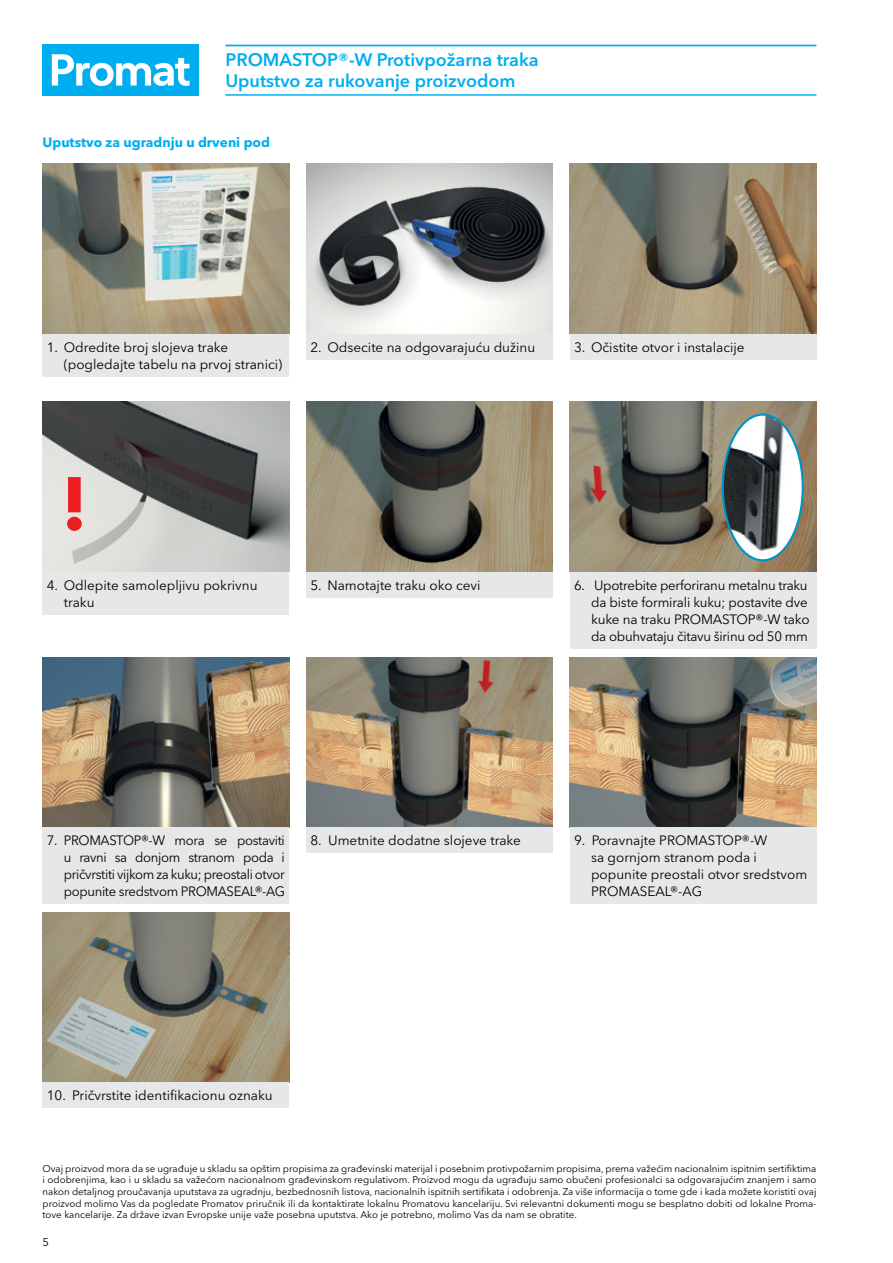
<style>
.page{position:relative;width:893px;height:1263px;background:#fff}
.page>*{position:absolute;margin:0;border:0;box-sizing:border-box;transform-origin:0 0}
.t1{font:700 75px "Avenir Next W1 G";color:#ed1d24}
.t2{font:600 18px/21.3px "Avenir Next W1 G";color:#00aeef}
.t3{font:13.5px/17px "Avenir Next W1 G";color:#000}
.t4{font:13.5px/17px "Avenir Next W1 G";letter-spacing:-.02em;color:#000}
.t5{font:700 13.5px "Avenir Next W1 G";color:#00aeef}
.t6{font:11.25px "Avenir Next W1 G";color:#000}
.t7{font:9.75px/11.7px "Avenir Next W1 G";color:#000;text-align:justify}
</style>
<div class="page">
<div style="left:43px;top:45px;width:156px;height:51px;background:#00aeef"></div>
<svg style="left:52px;top:54px;width:138px;height:32px"></svg>
<img style="left:43px;top:164px;width:246px;height:170px">
<img style="left:570px;top:164px;width:246px;height:170px">
<img style="left:306px;top:164px;width:247px;height:170px">
<img style="left:306px;top:402px;width:247px;height:170px">
<img style="left:43px;top:657px;width:246px;height:170px">
<img style="left:306px;top:657px;width:247px;height:170px">
<img style="left:570px;top:657px;width:246px;height:170px">
<img style="left:43px;top:912px;width:246px;height:170px">
<img style="left:43px;top:402px;width:246px;height:170px">
<img style="left:570px;top:402px;width:246px;height:170px">
<img style="left:723px;top:415px;width:80px;height:145px">
<div style="left:722px;top:414px;width:82px;height:147px;border:2px solid #0092c8;border-radius:50%"></div>
<hr style="left:225px;top:45px;width:591px;height:1px;background:#00aeef">
<hr style="left:225px;top:94px;width:591px;height:2px;background:#00aeef">
<div style="left:43px;top:334px;width:246px;height:42px;background:#e6e7e8"></div>
<div style="left:570px;top:334px;width:246px;height:25px;background:#e6e7e8"></div>
<div style="left:306px;top:334px;width:247px;height:25px;background:#e6e7e8"></div>
<div style="left:306px;top:572px;width:247px;height:26px;background:#e6e7e8"></div>
<div style="left:570px;top:572px;width:246px;height:76px;background:#e6e7e8"></div>
<div style="left:43px;top:827px;width:246px;height:77px;background:#e6e7e8"></div>
<div style="left:306px;top:827px;width:247px;height:26px;background:#e6e7e8"></div>
<div style="left:43px;top:572px;width:246px;height:42px;background:#e6e7e8"></div>
<div style="left:570px;top:827px;width:246px;height:77px;background:#e6e7e8"></div>
<div style="left:43px;top:1082px;width:246px;height:26px;background:#e6e7e8"></div>
<h2 class="t2" style="left:225px;top:49px;width:315px">PROMASTOP®-W Protivpožarna traka<br>Uputstvo za rukovanje proizvodom</h2>
<h3 class="t5" style="left:43px;top:134px;width:229px">Uputstvo za ugradnju u drveni pod</h3>
<h3 class="t3" style="left:64px;top:338px;width:220px;text-indent:-17px">1. Odredite broj slojeva trake (pogledajte tabelu na prvoj stranici)</h3>
<h3 class="t3" style="left:310px;top:338px;width:226px">2. Odsecite na odgovarajuću dužinu</h3>
<h3 class="t3" style="left:574px;top:338px;width:172px">3. Očistite otvor i instalacije</h3>
<h1 class="t1" style="left:61px;top:458px;width:28px">!</h1>
<h3 class="t3" style="left:64px;top:577px;width:195px;text-indent:-17px">4. Odlepite samolepljivu pokrivnu traku</h3>
<h3 class="t3" style="left:310px;top:577px;width:172px">5. Namotajte traku oko cevi</h3>
<h3 class="t4" style="left:591px;top:577px;width:220px;text-indent:-17px">6. Upotrebite perforiranu metalnu traku da biste formirali kuku; postavite dve kuke na traku PROMASTOP®-W tako da obuhvataju čitavu širinu od 50 mm</h3>
<h3 class="t3" style="left:64px;top:832px;width:223px;text-align:justify;text-indent:-17px">7. PROMASTOP®-W mora se postaviti u ravni sa donjom stranom poda i pričvrstiti vijkom za kuku; preostali otvor popunite sredstvom PROMASEAL®-AG</h3>
<h3 class="t3" style="left:310px;top:832px;width:212px">8. Umetnite dodatne slojeve trake</h3>
<h3 class="t3" style="left:591px;top:832px;width:218px;text-indent:-17px">9. Poravnajte PROMASTOP®-W<br>sa gornjom stranom poda i popunite preostali otvor sredstvom<br>PROMASEAL®-AG</h3>
<h3 class="t3" style="left:47px;top:1087px;width:227px">10. Pričvrstite identifikacionu oznaku</h3>
<p class="t7" style="left:43px;top:1162px;width:775px">Ovaj proizvod mora da se ugrađuje u skladu sa opštim propisima za građevinski materijal i posebnim protivpožarnim propisima, prema važećim nacionalnim ispitnim sertifiktima i odobrenjima, kao i u skladu sa važećom nacionalnom građevinskom regulativom. Proizvod mogu da ugrađuju samo obučeni profesionalci sa odgovarajućim znanjem i samo nakon detaljnog proučavanja uputstava za ugradnju, bezbednosnih listova, nacionalnih ispitnih sertifikata i odobrenja. Za više informacija o tome gde i kada možete koristiti ovaj proizvod molimo Vas da pogledate Promatov priručnik ili da kontaktirate lokalnu Promatovu kancelariju. Svi relevantni dokumenti mogu se besplatno dobiti od lokalne Proma&shy;tove kancelarije. Za države izvan Evropske unije važe posebna uputstva. Ako je potrebno, molimo Vas da nam se obratite.</p>
<p class="t6" style="left:43px;top:1235px;width:8px">5</p>
</div>
